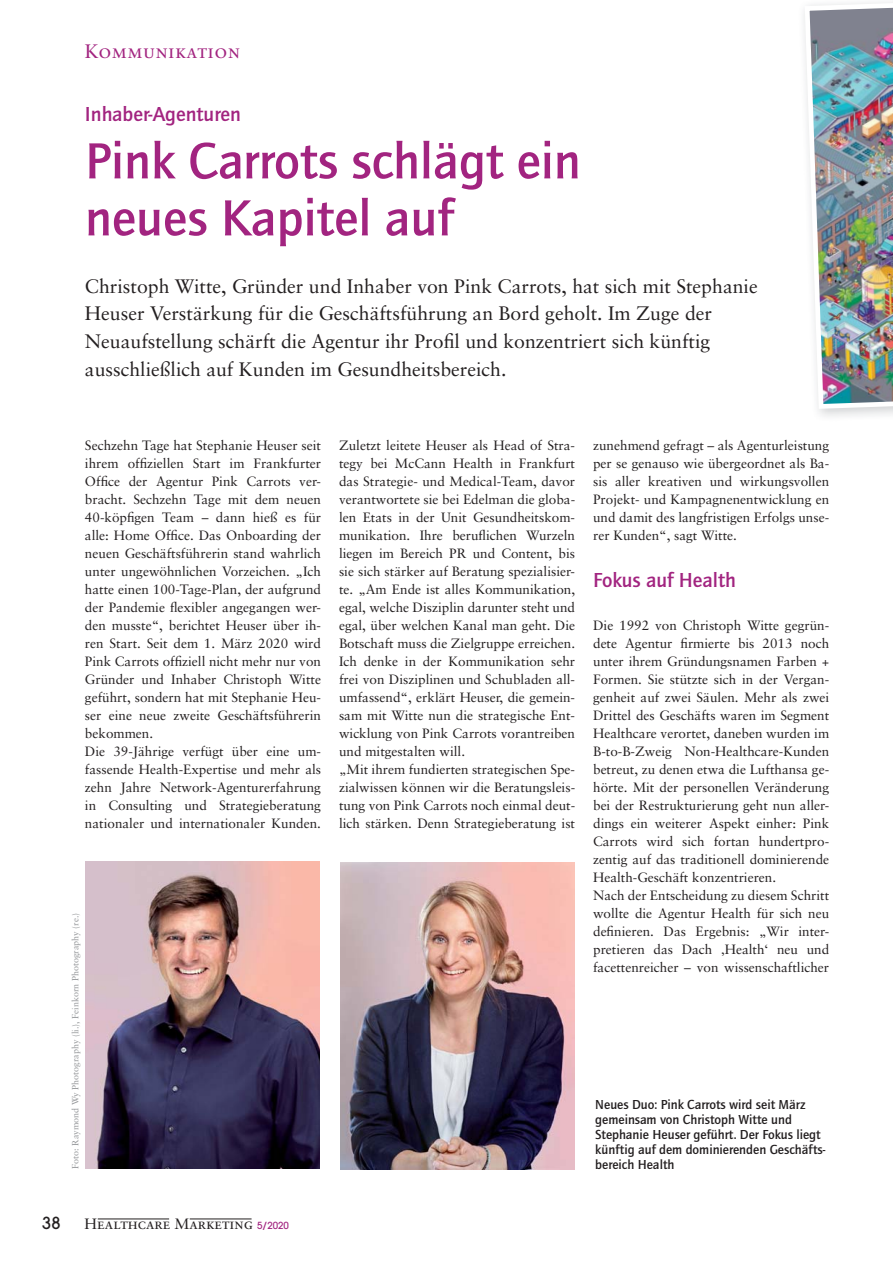
<style>
.page{position:relative;width:893px;height:1263px;background:#fff}
.page>*{position:absolute;margin:0;border:0;box-sizing:border-box;transform-origin:0 0}
.t1{font:500 52.5px/57px "Quay Sans ITC Std";color:#a22480}
.t2{font:500 21px "Quay Sans ITC Std";color:#a22480}
.t3{font:19.5px/27.8px "Sabon";color:#231f20}
.t4{font:19.5px "Sabon Roman SC";letter-spacing:.025em;color:#a22480}
.t5{font:500 16.5px "Avant Garde";color:#231f20}
.t6{font:15px "Sabon Roman SC";color:#231f20}
.t7{font:13.5px/18px "Sabon";color:#231f20}
.t8{font:500 13.5px/15px "Quay Sans ITC Std";color:#231f20}
.t9{font:9px "Sabon";color:#939598}
.s1{font-family:"Avant Garde";font-weight:500;font-size:9.75px;color:#a22480}
</style>
<div class="page">
<hr style="left:98px;top:1219px;width:71px;height:1px;background:#231f20">
<hr style="left:190px;top:1219px;width:62px;height:1px;background:#231f20">
<img style="left:802px;top:0;width:91px;height:411px">
<img style="left:85px;top:861px;width:234px;height:308px">
<img style="left:341px;top:862px;width:233px;height:308px">
<h3 class="t4" style="left:85px;top:43px;width:156px">Kommunikation</h3>
<h2 class="t2" style="left:85px;top:106px;width:157px">Inhaber-Agenturen</h2>
<h1 class="t1" style="left:85px;top:135px;width:497px">Pink Carrots schlägt ein neues Kapitel auf</h1>
<p class="t3" style="left:85px;top:274px;width:674px">Christoph Witte, Gründer und Inhaber von Pink Carrots, hat sich mit Stephanie Heuser Verstärkung für die Geschäftsführung an Bord geholt. Im Zuge der Neuaufstellung schärft die Agentur ihr Profil und konzentriert sich künftig ausschließlich auf Kunden im Gesundheitsbereich.</p>
<p class="t7" style="left:85px;top:438px;width:238px">Sechzehn Tage hat Stephanie Heuser seit ihrem offiziellen Start im Frankfurter Office der Agentur Pink Carrots ver&shy;bracht. Sechzehn Tage mit dem neuen 40-köpfigen Team – dann hieß es für alle: Home Office. Das Onboarding der neuen Geschäftsführerin stand wahrlich unter ungewöhnlichen Vorzeichen. „Ich hatte einen 100-Tage-Plan, der aufgrund der Pandemie flexibler angegangen wer&shy;den musste“, berichtet Heuser über ih&shy;ren Start. Seit dem 1. März 2020 wird Pink Carrots offiziell nicht mehr nur von Gründer und Inhaber Christoph Witte geführt, sondern hat mit Stephanie Heu&shy;ser eine neue zweite Geschäftsführerin bekommen.<br>Die 39-Jährige verfügt über eine um&shy;fassende Health-Expertise und mehr als zehn Jahre Network-Agenturerfahrung in Consulting und Strategieberatung nationaler und internationaler Kunden.</p>
<p class="t7" style="left:339px;top:437px;width:238px">Zuletzt leitete Heuser als Head of Stra&shy;tegy bei McCann Health in Frankfurt das Strategie- und Medical-Team, davor verantwortete sie bei Edelman die globa&shy;len Etats in der Unit Gesundheitskom&shy;munikation. Ihre beruflichen Wurzeln liegen im Bereich PR und Content, bis sie sich stärker auf Beratung spezialisier&shy;te. „Am Ende ist alles Kommunikation, egal, welche Disziplin darunter steht und egal, über welchen Kanal man geht. Die Botschaft muss die Zielgruppe erreichen.<br>Ich denke in der Kommunikation sehr frei von Disziplinen und Schubladen all&shy;umfassend“, erklärt Heuser, die gemein&shy;sam mit Witte nun die strategische Ent&shy;wicklung von Pink Carrots vorantreiben und mitgestalten will.<br>„Mit ihrem fundierten strategischen Spe&shy;zialwissen können wir die Beratungsleis&shy;tung von Pink Carrots noch einmal deut&shy;lich stärken. Denn Strategieberatung ist</p>
<p class="t7" style="left:593px;top:437px;width:238px;text-align:justify">zunehmend gefragt – als Agenturleistung per se genauso wie übergeordnet als Ba&shy;sis aller kreativen und wirkungsvollen Projekt- und Kampagnenentwicklung en und damit des langfristigen Erfolgs unse&shy;rer Kunden“, sagt Witte.</p>
<h2 class="t2" style="left:593px;top:572px;width:144px">Fokus auf Health</h2>
<p class="t7" style="left:593px;top:618px;width:238px">Die 1992 von Christoph Witte gegrün&shy;dete Agentur firmierte bis 2013 noch unter ihrem Gründungsnamen Farben + Formen. Sie stützte sich in der Vergan&shy;genheit auf zwei Säulen. Mehr als zwei Drittel des Geschäfts waren im Segment Healthcare verortet, daneben wurden im B-to-B-Zweig Non-Healthcare-Kunden betreut, zu denen etwa die Lufthansa ge&shy;hörte. Mit der personellen Veränderung bei der Restrukturierung geht nun aller&shy;dings ein weiterer Aspekt einher: Pink Carrots wird sich fortan hundertpro&shy;zentig auf das traditionell dominierende Health-Geschäft konzentrieren.<br>Nach der Entscheidung zu diesem Schritt wollte die Agentur Health für sich neu definieren. Das Ergebnis: „Wir inter&shy;pretieren das Dach ‚Health‘ neu und facettenreicher – von wissenschaftlicher</p>
<p class="t9" style="left:72px;top:1169px;width:258px;rotate:-90deg">Foto: Raymond Wy Photography (li.), Feinkorn Photography (re.)</p>
<p class="t8" style="left:595px;top:1098px;width:232px">Neues Duo: Pink Carrots wird seit März gemeinsam von Christoph Witte und Stephanie Heuser geführt. Der Fokus liegt künftig auf dem dominierenden Geschäfts-</p>
<p class="t8" style="left:595px;top:1158px;width:81px">bereich Health</p>
<p class="t5" style="left:42px;top:1217px;width:20px">38</p>
<p class="t6" style="left:85px;top:1218px;width:206px">Healthcare Marketing <span class="s1">5/2020</span></p>
</div>
